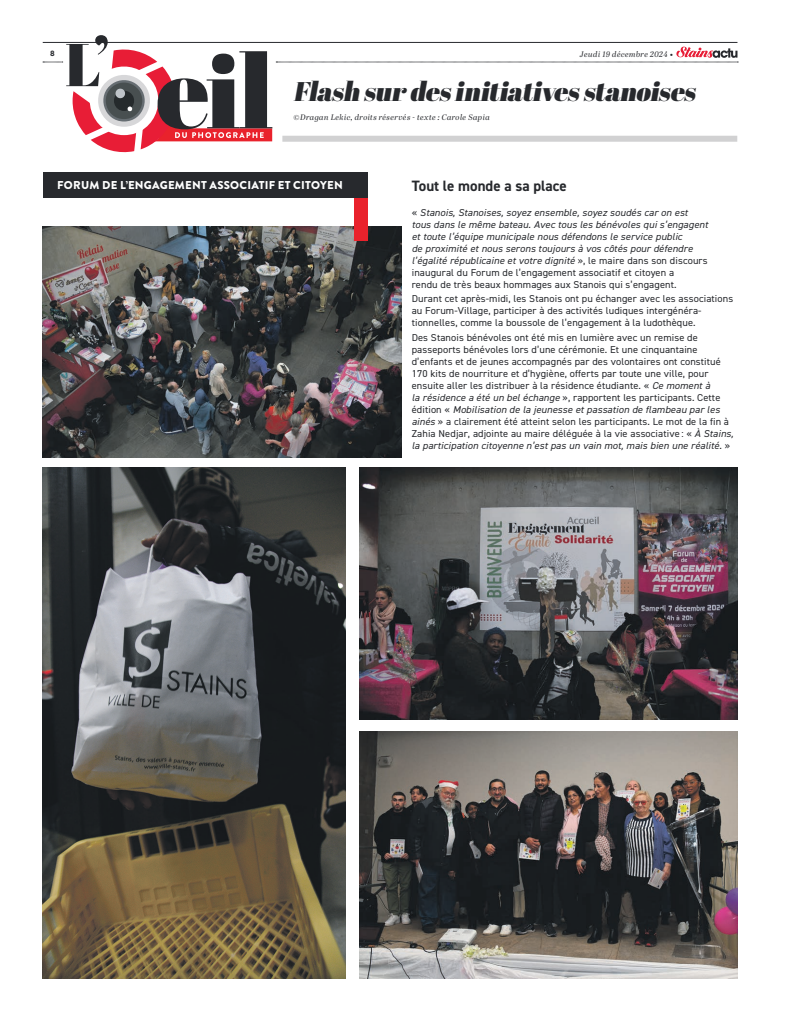
<style>
.page{position:relative;width:794px;height:1021px;background:#fff}
.page>*{position:absolute;margin:0;border:0;box-sizing:border-box;transform-origin:0 0}
.t1{font:italic 900 27px "Abril Display";color:#27292d}
.t2{font:700 15px "DIN2014";color:#27292d}
.t3{font:900 11.4px "Brandon Grotesque";letter-spacing:.02em;color:#fff}
.t4{font:10px/12px "DIN2014";letter-spacing:.01em;color:#27292d;scale:1.04 1}
.t5{font:italic 10px/12px "DIN2014";letter-spacing:.01em;color:#27292d;scale:1.04 1}
.t6{font:italic 8px "Abril Display";letter-spacing:.05em;color:#27292d}
.t7{font:700 7px "Galano Classic Alt";color:#27292d}
.s1{font-weight:900;font-style:normal}
.s2{font-style:normal}
.s3{font-style:italic}
</style>
<div class="page">
<img style="left:43px;top:467px;width:302px;height:511px">
<img style="left:43px;top:226px;width:359px;height:231px">
<img style="left:359px;top:731px;width:378px;height:247px">
<img style="left:359px;top:467px;width:378px;height:253px">
<svg style="left:43px;top:35px;width:695px;height:118px"></svg>
<div style="left:354px;top:198px;width:13px;height:43px;background:#e9222c"></div>
<div style="left:43px;top:173px;width:324px;height:25px;background:#27292d"></div>
<p class="t7" style="left:50px;top:48px;width:6px">8</p>
<p class="t6" style="left:580px;top:49px;width:95px">Jeudi 19 décembre 2024 <span class="s1">•</span></p>
<h1 class="t1" style="left:293px;top:72px;width:410px">Flash sur desinitiativesstanoises</h1>
<p class="t6" style="left:293px;top:111px;width:198px">©Dragan Lekic, droits réservés - texte : Carole Sapia</p>
<p class="t3" style="left:57px;top:177px;width:287px">FORUM DE L’ENGAGEMENT ASSOCIATIF ET CITOYEN</p>
<h2 class="t2" style="left:412px;top:175px;width:156px">Tout le monde a sa place</h2>
<p class="t5" style="left:412px;top:206px;width:286px"><span class="s2">«</span> Stanois, Stanoises, soyez ensemble, soyez soudés car on est tous dans le même bateau. Avec tous les bénévoles qui s’engagent et toute l’équipe municipale nous défendons le service public<br>de proximité et nous serons toujours à vos côtés pour défendre l’égalité républicaine et votre dignité <span class="s2">», le maire dans son discours inaugural du Forum de l’engagement associatif et citoyen a<br>rendu de très beaux hommages aux Stanois qui s’engagent.</span></p>
<p class="t4" style="left:412px;top:293px;width:310px">Durant cet après-midi, les Stanois ont pu échanger avec les associations au Forum-Village, participer à des activités ludiques intergénéra&shy;tionnelles, comme la boussole de l’engagement à la ludothèque.</p>
<p class="t4" style="left:412px;top:331px;width:311px">Des Stanois bénévoles ont été mis en lumière avec un remise de passeports bénévoles lors d’une cérémonie. Et une cinquantaine d’enfants et de jeunes accompagnés par des volontaires ont constitué 170 kits de nourriture et d’hygiène, offerts par toute une ville, pour ensuite aller les distribuer à la résidence étudiante. « <span class="s3">Ce moment à<br>la résidence a été un bel échange</span> », rapportent les participants. Cette édition « <span class="s3">Mobilisation de la jeunesse et passation de flambeau par les ainés</span> » a clairement été atteint selon les participants. Le mot de la fin à Zahia Nedjar, adjointe au maire déléguée à la vie associative : « <span class="s3">À Stains, la participation citoyenne n’est pas un vain mot, mais bien une réalité</span>. »</p>
</div>
